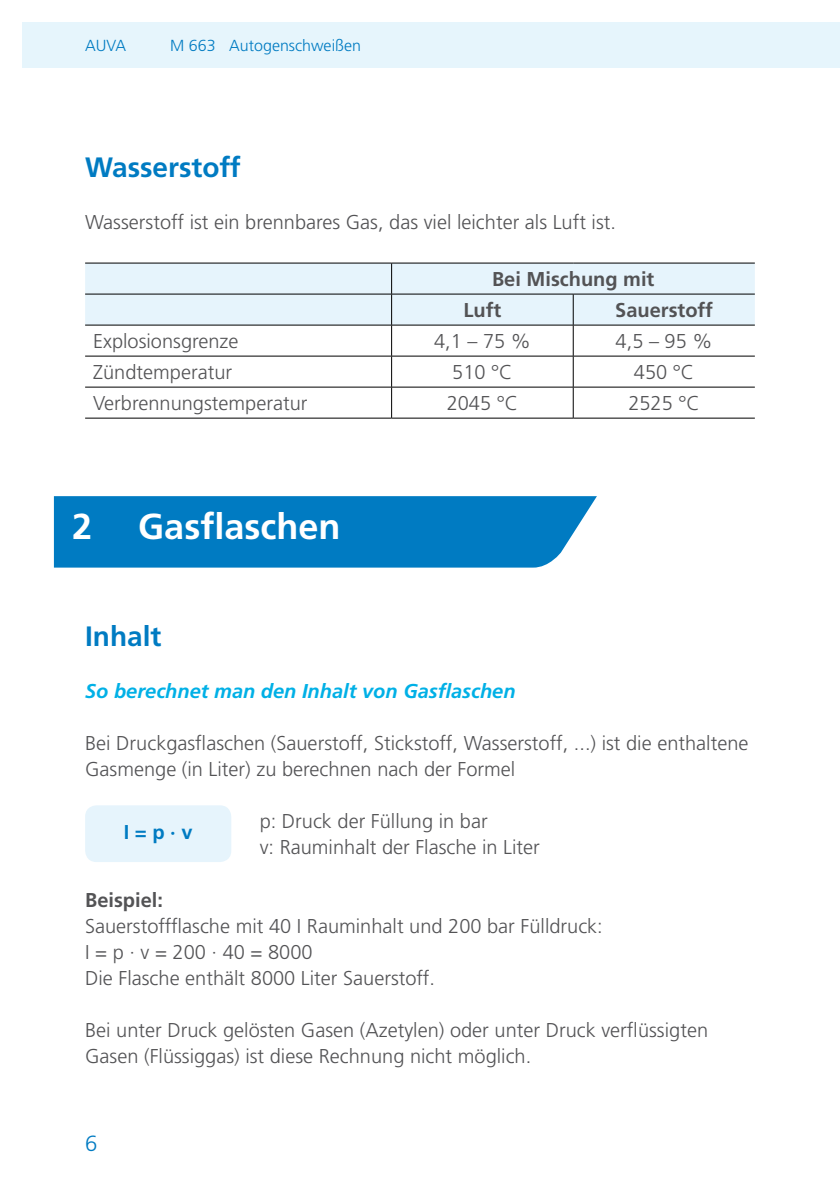
<style>
.page{position:relative;width:840px;height:1191px;background:#fff}
.page>*{position:absolute;margin:0;border:0;box-sizing:border-box;transform-origin:0 0}
.t1{font:700 36px "Frutiger LT Std";color:#fff}
.t2{font:700 28px "Frutiger LT Std";color:#007bc2}
.t3{font:300 22px "Frutiger LT Std";color:#007bc2}
.t4{font:300 20px/26px "Frutiger LT Std";color:#535355}
.t5{font:700 20px/31px "Frutiger LT Std";color:#535355}
.t6{font:italic 700 20px "Frutiger LT Std";color:#00b0e6}
.t7{font:700 20px "Frutiger LT Std";color:#007bc2}
.t8{font:300 16px "Frutiger LT Std";color:#007bc2}
</style>
<div class="page">
<div style="left:23px;top:23px;width:816px;height:45px;background:#e6f5fc"></div>
<div style="left:85px;top:264px;width:669px;height:61px;background:#e6f4fc"></div>
<hr style="left:85px;top:263px;width:306px;height:1px;background:#000">
<hr style="left:391px;top:263px;width:182px;height:1px;background:#000">
<hr style="left:391px;top:263px;width:1px;height:31px;background:#000">
<hr style="left:573px;top:263px;width:181px;height:1px;background:#000">
<hr style="left:85px;top:294px;width:306px;height:1px;background:#000">
<hr style="left:391px;top:294px;width:182px;height:1px;background:#000">
<hr style="left:391px;top:294px;width:1px;height:31px;background:#000">
<hr style="left:573px;top:294px;width:181px;height:1px;background:#000">
<hr style="left:572px;top:294px;width:1px;height:31px;background:#000">
<hr style="left:85px;top:325px;width:306px;height:1px;background:#000">
<hr style="left:391px;top:325px;width:182px;height:1px;background:#000">
<hr style="left:391px;top:325px;width:1px;height:31px;background:#000">
<hr style="left:573px;top:325px;width:181px;height:1px;background:#000">
<hr style="left:572px;top:325px;width:1px;height:31px;background:#000">
<hr style="left:85px;top:356px;width:306px;height:1px;background:#000">
<hr style="left:391px;top:356px;width:182px;height:1px;background:#000">
<hr style="left:391px;top:356px;width:1px;height:31px;background:#000">
<hr style="left:573px;top:356px;width:181px;height:1px;background:#000">
<hr style="left:572px;top:356px;width:1px;height:31px;background:#000">
<hr style="left:85px;top:387px;width:306px;height:1px;background:#000">
<hr style="left:391px;top:387px;width:182px;height:1px;background:#000">
<hr style="left:391px;top:387px;width:1px;height:31px;background:#000">
<hr style="left:573px;top:387px;width:181px;height:1px;background:#000">
<hr style="left:572px;top:387px;width:1px;height:31px;background:#000">
<hr style="left:85px;top:418px;width:306px;height:1px;background:#000">
<hr style="left:391px;top:418px;width:182px;height:1px;background:#000">
<hr style="left:573px;top:418px;width:181px;height:1px;background:#000">
<svg style="left:54px;top:496px;width:542px;height:72px;background:#0c81c4"></svg>
<div style="left:85px;top:805px;width:146px;height:57px;background:#e6f4fc;border-radius:11px"></div>
<p class="t8" style="left:85px;top:37px;width:42px">AUVA</p>
<p class="t8" style="left:170px;top:37px;width:192px">M 663 Autogenschweißen</p>
<h2 class="t2" style="left:85px;top:150px;width:157px">Wasserstoff</h2>
<p class="t4" style="left:85px;top:209px;width:532px">Wasserstoff ist ein brennbares Gas, das viel leichter als Luft ist.</p>
<p class="t5" style="left:463px;top:264px;width:192px;text-indent:28px">Bei Mischung mit<br>Luft</p>
<p class="t5" style="left:615px;top:295px;width:99px">Sauerstoff</p>
<p class="t4" style="left:93px;top:328px;width:147px">Explosionsgrenze</p>
<p class="t4" style="left:434px;top:328px;width:98px">4,1 – 75 %</p>
<p class="t4" style="left:615px;top:328px;width:98px">4,5 – 95 %</p>
<p class="t4" style="left:93px;top:359px;width:140px">Zündtemperatur</p>
<p class="t4" style="left:452px;top:359px;width:62px">510 °C</p>
<p class="t4" style="left:633px;top:359px;width:62px">450 °C</p>
<p class="t4" style="left:93px;top:390px;width:216px">Verbrennungstemperatur</p>
<p class="t4" style="left:446px;top:390px;width:73px">2045 °C</p>
<p class="t4" style="left:628px;top:390px;width:73px">2525 °C</p>
<h1 class="t1" style="left:72px;top:506px;width:22px">2</h1>
<h1 class="t1" style="left:138px;top:506px;width:203px">Gasflaschen</h1>
<h2 class="t2" style="left:85px;top:619px;width:78px">Inhalt</h2>
<p class="t6" style="left:85px;top:679px;width:432px">So berechnet man den Inhalt von Gasflaschen</p>
<p class="t4" style="left:85px;top:730px;width:664px">Bei Druckgasflaschen (Sauerstoff, Stickstoff, Wasserstoff, ...) ist die enthaltene<br>Gasmenge (in Liter) zu berechnen nach der Formel</p>
<p class="t4" style="left:259px;top:808px;width:281px">p: Druck der Füllung in bar<br>v: Rauminhalt der Flasche in Liter</p>
<p class="t5" style="left:85px;top:884px;width:79px">Beispiel:</p>
<p class="t4" style="left:85px;top:913px;width:519px">Sauerstoffflasche mit 40 I Rauminhalt und 200 bar Fülldruck:<br>I = p · v = 200 · 40 = 8000<br>Die Flasche enthält 8000 Liter Sauerstoff.</p>
<p class="t4" style="left:85px;top:1017px;width:624px">Bei unter Druck gelösten Gasen (Azetylen) oder unter Druck verflüssigten<br>Gasen (Flüssiggas) ist diese Rechnung nicht möglich.</p>
<p class="t7" style="left:124px;top:820px;width:70px">I = p · v</p>
<p class="t3" style="left:85px;top:1131px;width:14px">6</p>
</div>
